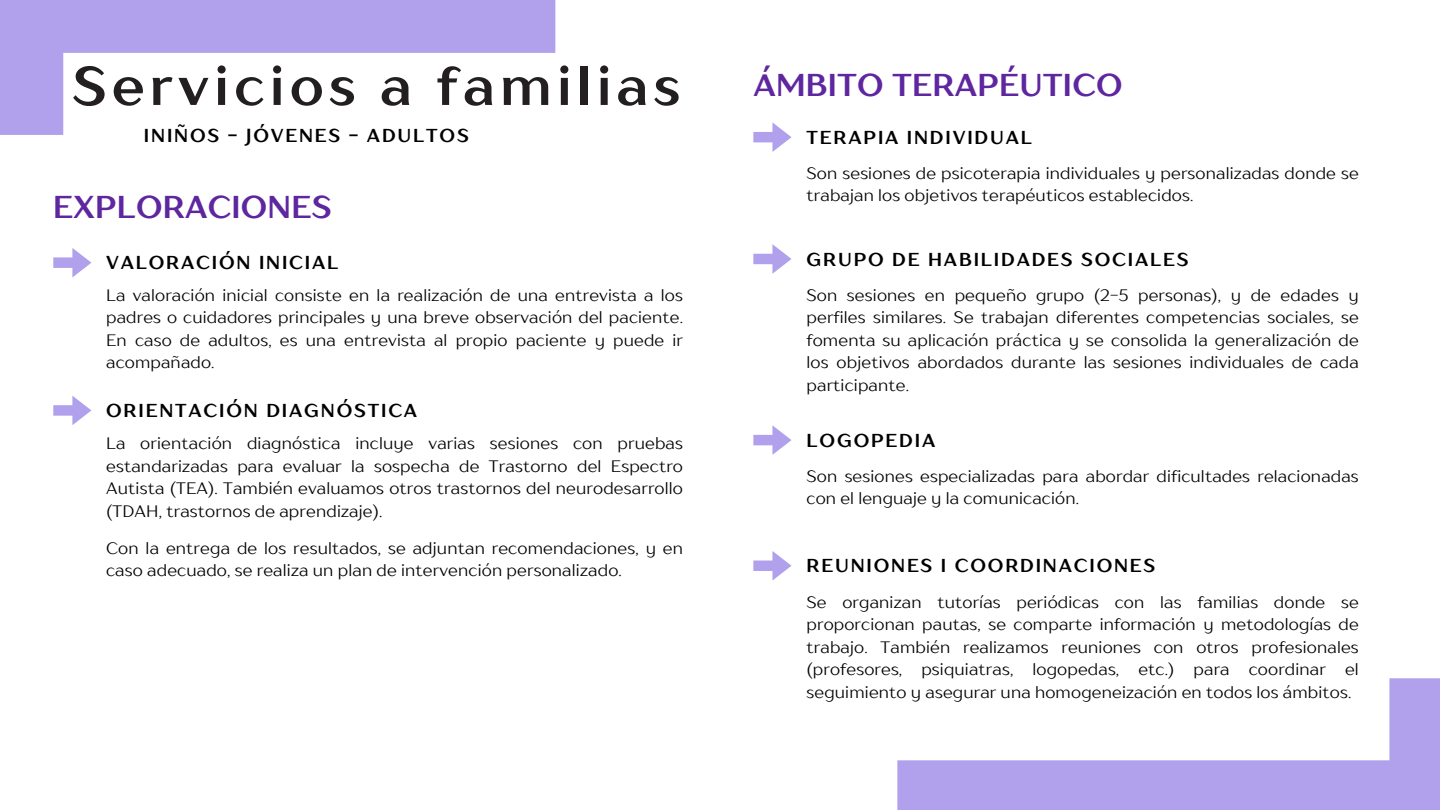
<style>
.page{position:relative;width:1440px;height:810px;background:#fff}
.page>*{position:absolute;margin:0;border:0;box-sizing:border-box;transform-origin:0 0}
.t1{font:700 54.1px "TT Drugs";letter-spacing:.1em;color:#231f20}
.t2{font:700 31.5px "TT Drugs";letter-spacing:.01em;color:#5e269f}
.t3{font:700 18.6px "TT Drugs";letter-spacing:.1em;color:#000}
.t4{font:16.5px/22.5px "TT Drugs";letter-spacing:.01em;color:#000;text-align:justify}
</style>
<div class="page">
<svg style="left:0;top:0;width:555px;height:135px"></svg>
<svg style="left:897px;top:678px;width:543px;height:132px"></svg>
<svg style="left:53px;top:248px;width:38px;height:29px"></svg>
<svg style="left:53px;top:396px;width:38px;height:29px"></svg>
<svg style="left:753px;top:122px;width:39px;height:30px"></svg>
<svg style="left:753px;top:244px;width:39px;height:30px"></svg>
<svg style="left:753px;top:425px;width:39px;height:30px"></svg>
<svg style="left:753px;top:551px;width:39px;height:30px"></svg>
<p class="t1" style="left:72px;top:52px;width:609px">Servicios a familias</p>
<h3 class="t3" style="left:144px;top:124px;width:326px">INIÑOS - JÓVENES - ADULTOS</h3>
<h3 class="t2" style="left:53px;top:187px;width:280px">EXPLORACIONES</h3>
<h1 class="t3" style="left:106px;top:251px;width:234px">VALORACIÓN INICIAL</h1>
<h2 class="t4" style="left:106px;top:283px;width:578px">La valoración inicial consiste en la realización de una entrevista a los padres o cuidadores principales y una breve observación del paciente.<br>En caso de adultos, es una entrevista al propio paciente y puede ir acompañado.</h2>
<h2 class="t3" style="left:106px;top:399px;width:313px">ORIENTACIÓN DIAGNÓSTICA</h2>
<h3 class="t4" style="left:106px;top:432px;width:578px">La orientación diagnóstica incluye varias sesiones con pruebas estandarizadas para evaluar la sospecha de Trastorno del Espectro Autista (TEA). También evaluamos otros trastornos del neurodesarrollo (TDAH, trastornos de aprendizaje).</h3>
<p class="t4" style="left:106px;top:536px;width:578px">Con la entrega de los resultados, se adjuntan recomendaciones, y en caso adecuado, se realiza un plan de intervención personalizado.</p>
<p class="t2" style="left:753px;top:66px;width:371px">ÁMBITO TERAPÉUTICO</p>
<h3 class="t3" style="left:807px;top:126px;width:227px">TERAPIA INDIVIDUAL</h3>
<h3 class="t4" style="left:807px;top:162px;width:554px">Son sesiones de psicoterapia individuales y personalizadas donde se trabajan los objetivos terapéuticos establecidos.</h3>
<p class="t3" style="left:807px;top:248px;width:383px">GRUPO DE HABILIDADES SOCIALES</p>
<p class="t4" style="left:807px;top:283px;width:554px">Son sesiones en pequeño grupo (2-5 personas), y de edades y perfiles similares. Se trabajan diferentes competencias sociales, se fomenta su aplicación práctica y se consolida la generalización de los objetivos abordados durante las sesiones individuales de cada participante.</p>
<h3 class="t3" style="left:807px;top:429px;width:130px">LOGOPEDIA</h3>
<h3 class="t4" style="left:807px;top:465px;width:554px">Son sesiones especializadas para abordar dificultades relacionadas con el lenguaje y la comunicación.</h3>
<p class="t3" style="left:807px;top:554px;width:350px">REUNIONES I COORDINACIONES</p>
<p class="t4" style="left:807px;top:590px;width:554px">Se organizan tutorías periódicas con las familias donde se proporcionan pautas, se comparte información y metodologías de trabajo. También realizamos reuniones con otros profesionales (profesores, psiquiatras, logopedas, etc.) para coordinar el seguimiento y asegurar una homogeneización en todos los ámbitos.</p>
</div>
